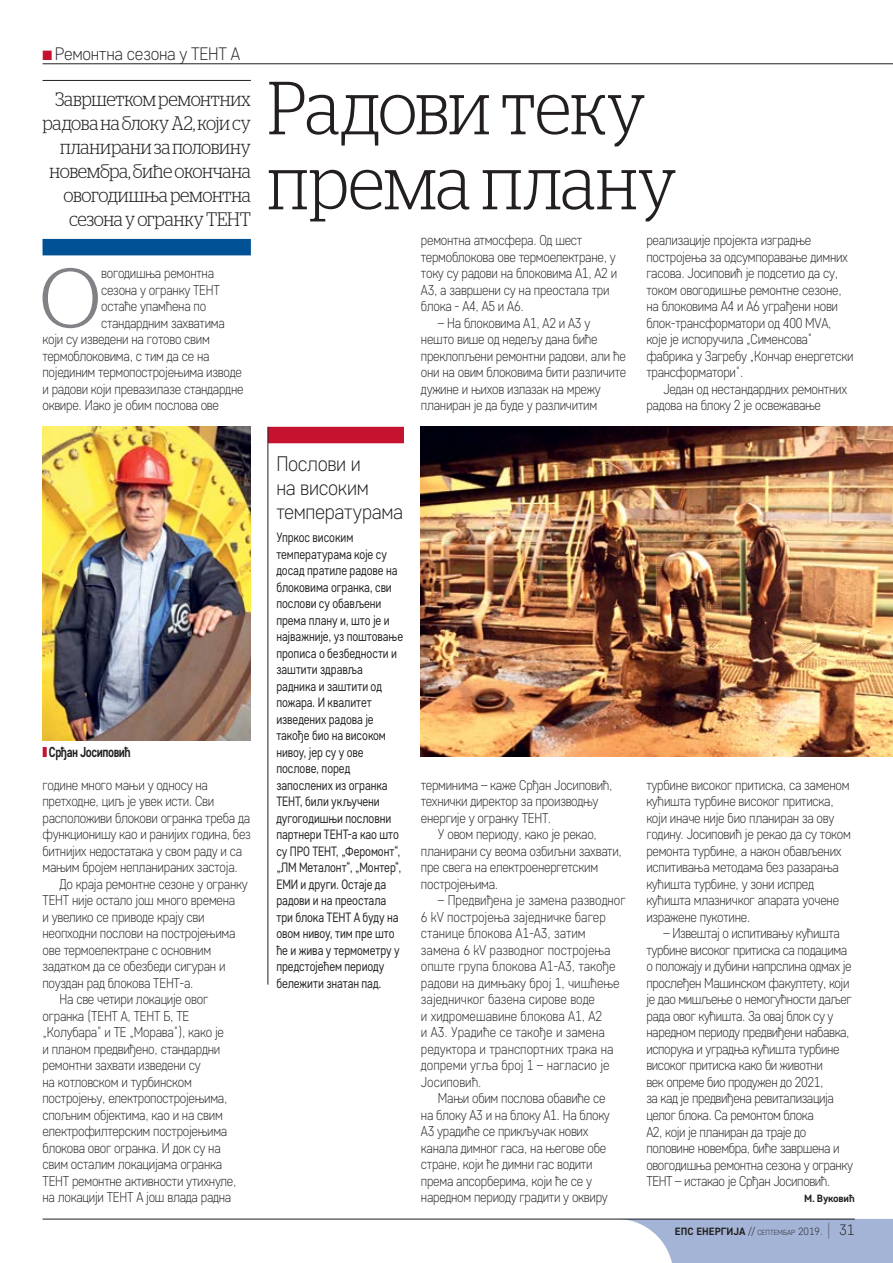
<style>
.page{position:relative;width:893px;height:1263px;background:#fff}
.page>*{position:absolute;margin:0;border:0;box-sizing:border-box;transform-origin:0 0}
.t1{font:300 84.9px "Stag LC";color:#808285}
.t2{font:300 75px/75px "Stag LC";letter-spacing:-.005em;color:#231f20;scale:.9 1}
.t3{font:300 21px/24px "Core Sans D25";letter-spacing:-.02em;color:#231f20;scale:.95 1}
.t4{font:300 19.5px/24px "Stag LC";letter-spacing:-.015em;color:#231f20;text-align:right;scale:.9 1}
.t5{font:300 18px "Core Sans D25";letter-spacing:-.02em;color:#231f20;scale:.95 1}
.t6{font:700 14.4px "Core Sans D55";letter-spacing:-.035em;color:#231f20;scale:.8 1}
.t7{font:300 14.25px/16.5px "Core Sans D25";letter-spacing:-.02em;color:#231f20;scale:.9 1}
.t8{font:300 14.25px/16.5px "Core Sans D25";color:#231f20;scale:.9 1}
.t9{font:13.5px/16.5px "Core Sans D35";letter-spacing:-.01em;color:#231f20;scale:.85 1}
.t10{font:700 10.5px "Core Sans D55";color:#231f20}
.s1{color:#c4122f}
.s2{font-family:"Core Sans D25";font-weight:300}
.s3{font-family:"Core Sans D25";font-weight:300;font-size:7.35px}
.s4{font-family:"Core Sans D15";font-weight:100;font-size:18px}
.s5{font-family:"Core Sans D25";font-weight:300;font-size:15px}
</style>
<div class="page">
<svg style="left:628px;top:1219px;width:265px;height:44px"></svg>
<hr style="left:43px;top:64px;width:850px;height:1px;background:#231f20">
<hr style="left:43px;top:1219px;width:812px;height:1px;background:#231f20">
<div style="left:268px;top:427px;width:136px;height:16px;background:#c4122f"></div>
<hr style="left:268px;top:427px;width:1px;height:557px;background:#231f20">
<hr style="left:43px;top:80px;width:208px;height:1px;background:#231f20">
<div style="left:43px;top:239px;width:208px;height:16px;background:#005295"></div>
<img style="left:43px;top:427px;width:208px;height:313px">
<img style="left:421px;top:427px;width:472px;height:330px">
<p class="t5" style="left:43px;top:43px;width:209px"><span class="s1">■</span> Ремонтна сезона у ТЕНТ А</p>
<h3 class="t4" style="left:43px;top:85px;width:233px">Завршетком ремонтних радова на блоку А2, који су планирани за половину новембра, биће окончана овогодишња ремонтна сезона у огранку ТЕНТ</h3>
<h1 class="t1" style="left:39px;top:236px;width:63px">О</h1>
<p class="t7" style="left:101px;top:265px;width:127px">вогодишња ремонтна</p>
<p class="t7" style="left:101px;top:281px;width:133px">сезона у огранку ТЕНТ</p>
<p class="t7" style="left:101px;top:298px;width:118px">остаће упамћена по</p>
<p class="t7" style="left:101px;top:314px;width:139px">стандардним захватима</p>
<p class="t7" style="left:43px;top:331px;width:187px">који су изведени на готово свим</p>
<p class="t7" style="left:43px;top:347px;width:187px">термоблоковима, с тим да се на</p>
<p class="t7" style="left:43px;top:364px;width:223px">појединим термопостројењима изводе</p>
<p class="t7" style="left:43px;top:380px;width:225px">и радови који превазилазе стандардне</p>
<p class="t7" style="left:43px;top:397px;width:198px">оквире. Иако је обим послова ове</p>
<p class="t6" style="left:43px;top:742px;width:112px"><span class="s1">❚</span> Срђан Јосиповић</p>
<p class="t7" style="left:43px;top:776px;width:185px">године много мањи у односу на</p>
<p class="t7" style="left:43px;top:793px;width:192px">претходне, циљ је увек исти. Сви</p>
<p class="t7" style="left:43px;top:809px;width:232px">расположиви блокови огранка треба да</p>
<p class="t7" style="left:43px;top:826px;width:233px">функционишу као и ранијих година, без</p>
<p class="t7" style="left:43px;top:842px;width:223px">битнијих недостатака у свом раду и са</p>
<p class="t7" style="left:43px;top:859px;width:219px">мањим бројем непланираних застоја.</p>
<p class="t7" style="left:60px;top:875px;width:211px">До краја ремонтне сезоне у огранку</p>
<p class="t7" style="left:43px;top:892px;width:216px">ТЕНТ није остало још много времена</p>
<p class="t7" style="left:43px;top:908px;width:181px">и увелико се приводе крају сви</p>
<p class="t7" style="left:43px;top:925px;width:216px">неопходни послови на постројењима</p>
<p class="t7" style="left:43px;top:941px;width:189px">ове термоелектране с основним</p>
<p class="t7" style="left:43px;top:958px;width:205px">задатком да се обезбеди сигуран и</p>
<p class="t7" style="left:43px;top:974px;width:169px">поуздан рад блокова ТЕНТ-а.</p>
<p class="t7" style="left:60px;top:991px;width:167px">На све четири локације овог</p>
<p class="t7" style="left:43px;top:1007px;width:165px">огранка (ТЕНТ А, ТЕНТ Б, ТЕ</p>
<p class="t7" style="left:43px;top:1024px;width:203px">„Колубара“ и ТЕ „Морава“), како је</p>
<p class="t7" style="left:43px;top:1040px;width:199px">и планом предвиђено, стандардни</p>
<p class="t7" style="left:43px;top:1057px;width:177px">ремонтни захвати изведени су</p>
<p class="t7" style="left:43px;top:1073px;width:167px">на котловском и турбинском</p>
<p class="t7" style="left:43px;top:1090px;width:207px">постројењу, електропостројењима,</p>
<p class="t7" style="left:43px;top:1106px;width:202px">спољним објектима, као и на свим</p>
<p class="t7" style="left:43px;top:1123px;width:207px">електрофилтерским постројењима</p>
<p class="t7" style="left:43px;top:1139px;width:200px">блокова овог огранка. И док су на</p>
<p class="t7" style="left:43px;top:1156px;width:201px">свим осталим локацијама огранка</p>
<p class="t7" style="left:43px;top:1172px;width:217px">ТЕНТ ремонтне активности утихнуле,</p>
<p class="t7" style="left:43px;top:1189px;width:211px">на локацији ТЕНТ А још влада радна</p>
<h2 class="t2" style="left:268px;top:63px;width:456px">Радови теку према плану</h2>
<h3 class="t3" style="left:276px;top:451px;width:135px">Послови и<br>на високим температурама</h3>
<p class="t9" style="left:276px;top:529px;width:151px">Упркос високим температурама које су досад пратиле радове на блоковима огранка, сви послови су обављени према плану и, што је и најважније, уз поштовање прописа о безбедности и заштити здравља радника и заштити од пожара. И квалитет изведених радова је такође био на високом нивоу, јер су у ове послове, поред запослених из огранка<br>ТЕНТ, били укључени дугогодишњи пословни партнери ТЕНТ-а као што су ПРО ТЕНТ, „Феромонт“, „ЛМ Металонт“, „Монтер“,<br>ЕМИ и други. Остаје да радови и на преостала три блока ТЕНТ А буду на овом нивоу, тим пре што ће и жива у термометру у предстојећем периоду бележити знатан пад.</p>
<p class="t7" style="left:421px;top:232px;width:220px">ремонтна атмосфера. Од шест термоблокова ове термоелектране, у току су радови на блоковима А1, А2 и<br>А3, а завршени су на преостала три блока - А4, А5 и А6.</p>
<p class="t7" style="left:421px;top:314px;width:229px;text-indent:17px">– На блоковима А1, А2 и А3 у нешто више од недељу дана биће преклопљени ремонтни радови, али ће они на овим блоковима бити различите дужине и њихов излазак на мрежу планиран је да буде у различитим</p>
<p class="t7" style="left:421px;top:776px;width:214px">терминима – каже Срђан Јосиповић, технички директор за производњу енергије у огранку ТЕНТ.</p>
<p class="t7" style="left:421px;top:826px;width:225px;text-indent:17px">У овом периоду, како је рекао, планирани су веома озбиљни захвати, пре свега на електроенергетским постројењима.</p>
<p class="t8" style="left:421px;top:892px;width:229px;text-indent:17px">– Предвиђена је замена разводног<br>6 kV постројења заједничке багер станице блокова А1-А3, затим замена 6 kV разводног постројења опште група блокова А1-А3, такође радови на димњаку број 1, чишћење заједничког базена сирове воде<br>и хидромешавине блокова А1, А2<br>и А3. Урадиће се такође и замена редуктора и транспортних трака на допреми угља број 1 – нагласио је<br>Јосиповић.</p>
<p class="t7" style="left:421px;top:1090px;width:211px;text-indent:17px">Мањи обим послова обавиће се на блоку А3 и на блоку А1. На блоку<br>А3 урадиће се прикључак нових канала димног гаса, на његове обе стране, који ће димни гас водити према апсорберима, који ће се у наредном периоду градити у оквиру</p>
<p class="t7" style="left:646px;top:232px;width:232px">реализације пројекта изградње постројења за одсумпоравање димних гасова. Јосиповић је подсетио да су, током овогодишње ремонтне сезоне, на блоковима А4 и А6 уграђени нови блок-трансформатори од 400 МVА, које је испоручила „Сименсова“ фабрика у Загребу „Кончар енергетски трансформатори“.</p>
<p class="t7" style="left:646px;top:380px;width:224px;text-indent:17px">Један од нестандардних ремонтних радова на блоку 2 је освежавање</p>
<p class="t7" style="left:646px;top:776px;width:229px">турбине високог притиска, са заменом кућишта турбине високог притиска, који иначе није био планиран за ову годину. Јосиповић је рекао да су током ремонта турбине, а након обављених испитивања методама без разарања кућишта турбине, у зони испред кућишта млазничког апарата уочене изражене пукотине.</p>
<p class="t7" style="left:646px;top:925px;width:231px;text-indent:17px">– Извештај о испитивању кућишта турбине високог притиска са подацима о положају и дубини напрслина одмах је прослеђен Машинском факултету, који је дао мишљење о немогућности даљег рада овог кућишта. За овај блок су у наредном периоду предвиђени набавка, испорука и уградња кућишта турбине високог притиска како би животни<br>век опреме био продужен до 2021,<br>за кад је предвиђена ревитализација целог блока. Са ремонтом блока<br>А2, који је планиран да траје до половине новембра, биће завршена и овогодишња ремонтна сезона у огранку ТЕНТ – истакао је Срђан Јосиповић.</p>
<p class="t10" style="left:804px;top:1192px;width:52px">М. Вуковић</p>
<p class="t10" style="left:675px;top:1225px;width:181px">ЕПС ЕНЕРГИЈА <span class="s2">//</span> <span class="s3">септембар</span> <span class="s2">2019.</span> <span class="s4">|</span> <span class="s5">31</span></p>
</div>
